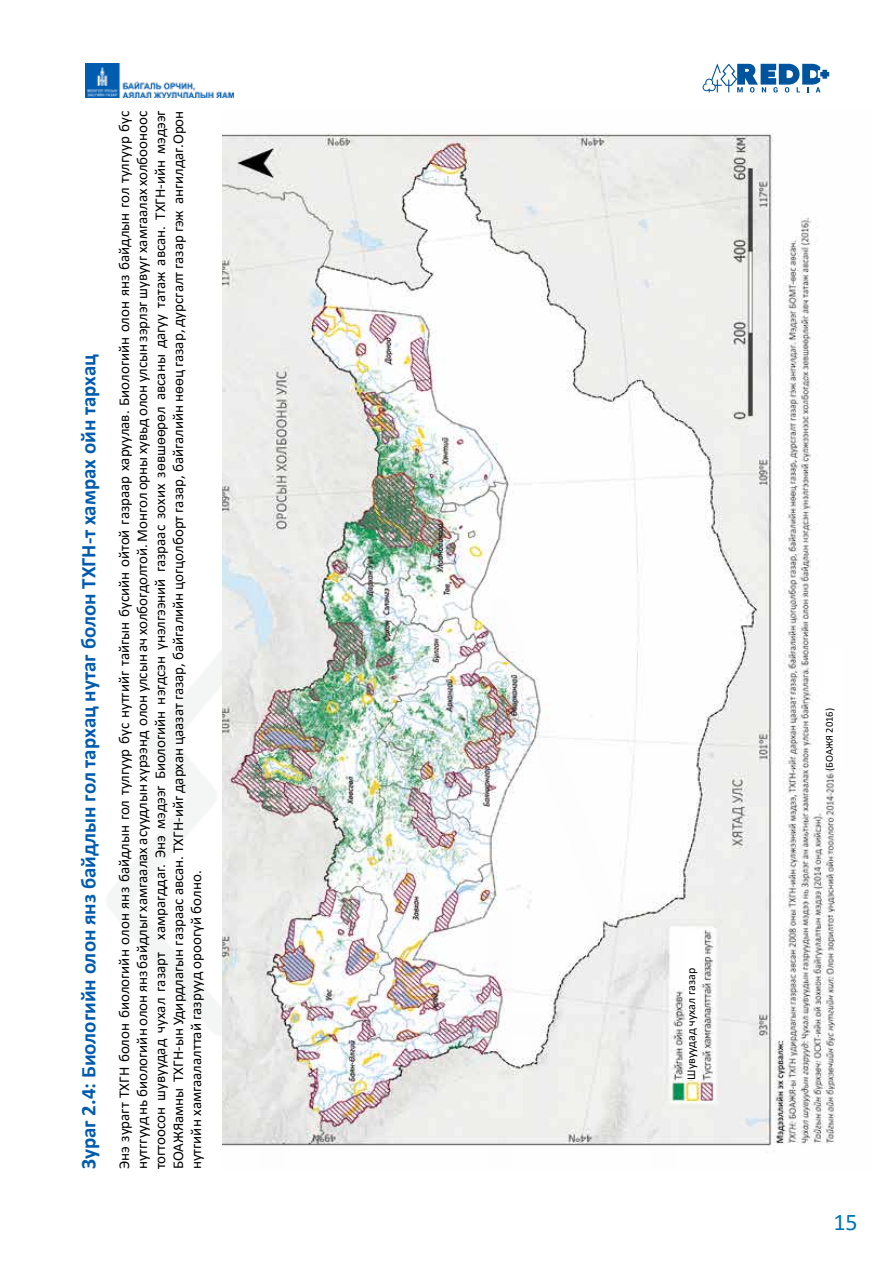
<style>
.page{position:relative;width:893px;height:1263px;background:#fff}
.page>*{position:absolute;margin:0;border:0;box-sizing:border-box;transform-origin:0 0}
.t1{font:24px "Calibri";color:#0075b9}
.t2{font:700 21px "Calibri";color:#005cae}
.t3{font:15px/18px "Calibri";color:#000;text-align:justify}
.t4{font:12px "Calibri";color:#000}
.t5{font:10.5px "Calibri";color:#000}
</style>
<div class="page">
<svg style="left:703px;top:64px;width:126px;height:28px"></svg>
<img style="left:85px;top:64px;width:149px;height:34px">
<img style="left:223px;top:133px;width:613px;height:1020px">
<div style="left:686px;top:935px;width:13px;height:145px;background:#fff"></div>
<div style="left:825px;top:647px;width:16px;height:124px;background:#fff"></div>
<h2 class="t2" style="left:74px;top:1169px;width:817px;rotate:-90deg">Зураг 2.4: Биологийн олон янз байдлын гол тархац нутаг болон ТХГН-т хамрах ойн тархац</h2>
<p class="t3" style="left:115px;top:1169px;width:1060px;rotate:-90deg">Энэ зурагт ТХГН болон биологийн олон янз байдлын гол тулгуур бүс нутгийг тайгын бүсийн ойтой газраар харуулав. Биологийн олон янз байдлын гол тулгуур бүс нутггууд нь биологийн олон янз байдлыг хамгаалах асуудлын хүрээнд олон улсын ач холбогдолтой. Монгол орны хувьд олон улсын зэрлэг шувууг хамгаалах холбооноос тогтоосон шувуудад чухал газарт хамрагддаг. Энэ мэдээг Биологийн нэгдсэн үнэлгээний газраас зохих зөвшөөрөл авсаны дагуу татаж авсан. ТХГН-ийн мэдээг БОАЖЯамны ТХГН-ын Удирдлагын газраас авсан. ТХГН-ийг дархан цаазат газар, байгалийн цогцолборт газар, байгалийн нөөц газар, дурсгалт газар гэж ангилдаг.Орон нутгийн хамгаалалттай газрууд ороогүй болно.</p>
<p class="t4" style="left:683px;top:1080px;width:113px;rotate:-90deg">Шувуудад чухал газар</p>
<p class="t5" style="left:822px;top:771px;width:64px;rotate:-90deg">(БОАЖЯ 2016)</p>
<h1 class="t1" style="left:833px;top:1205px;width:26px">15</h1>
</div>
